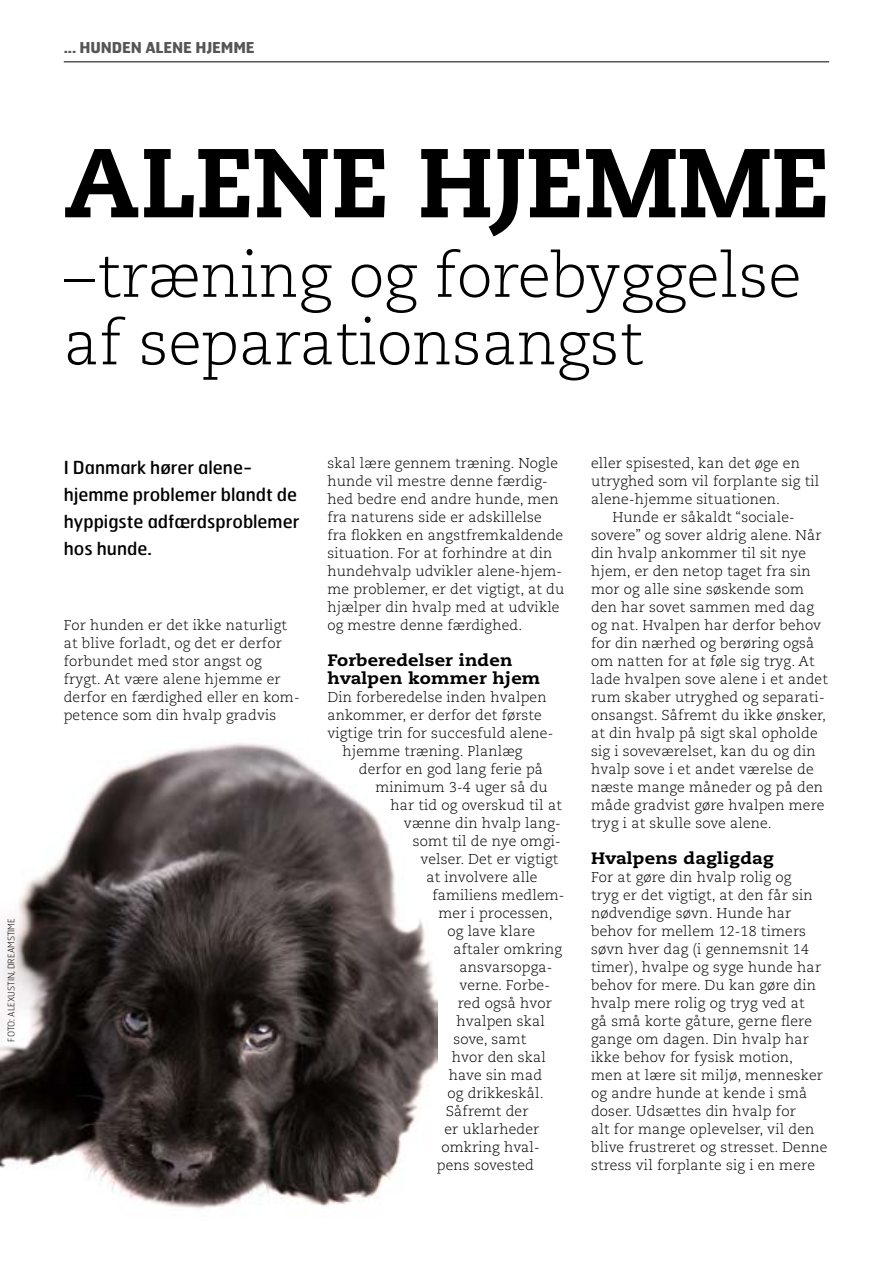
<style>
.page{position:relative;width:893px;height:1263px;background:#fff}
.page>*{position:absolute;margin:0;border:0;box-sizing:border-box;transform-origin:0 0}
.overskrift{font:800 97.5px "Caecilia";color:#000}
.overskrift-2{font:300 61.5px "Caecilia";color:#000}
.manchet{font:18px/27px "Hermes";color:#000}
.Ml_rubrik{font:800 16.5px/18px "Caecilia";letter-spacing:.01em;color:#000;scale:1.1 1}
.rubrik{font:700 15px "Hermes";letter-spacing:-.01em;color:#565656}
.BRØD_UDEN_INDRYK{font:300 14.25px/18px "Caecilia";letter-spacing:.01em;color:#000}
.brød{font:300 14.25px/18px "Caecilia";letter-spacing:.01em;color:#000}
.af{font:100 9px "Hermes";color:#000}
</style>
<div class="page">
<img style="left:0;top:743px;width:438px;height:466px">
<hr style="left:64px;top:62px;width:765px;height:1px;background:#000">
<p class="af" style="left:6px;top:1041px;width:125px;rotate:-90deg">FOTO: ALEXUSTIN, DREAMSTIME</p>
<p class="rubrik" style="left:64px;top:38px;width:192px">... HUNDEN ALENE HJEMME</p>
<p class="overskrift" style="left:64px;top:123px;width:767px">ALENE HJEMME</p>
<p class="overskrift-2" style="left:64px;top:241px;width:739px">–træning og forebyggelse</p>
<p class="overskrift-2" style="left:64px;top:308px;width:581px">af separationsangst</p>
<p class="manchet" style="left:64px;top:453px;width:237px">I Danmark hører alene&shy;hjemme problemer blandt de hyppigste adfærdsproblemer hos hunde.</p>
<p class="BRØD_UDEN_INDRYK" style="left:64px;top:616px;width:237px">For hunden er det ikke naturligt at blive forladt, og det er derfor forbundet med stor angst og frygt. At være alene hjemme er derfor en færdighed eller en kom&shy;petence som din hvalp gradvis</p>
<p class="BRØD_UDEN_INDRYK" style="left:327px;top:454px;width:238px">skal lære gennem træning. Nogle hunde vil mestre denne færdig&shy;hed bedre end andre hunde, men fra naturens side er adskillelse fra flokken en angstfremkaldende situation. For at forhindre at din hundehvalp udvikler alene-hjem&shy;me problemer, er det vigtigt, at du hjælper din hvalp med at udvikle og mestre denne færdighed.</p>
<p class="Ml_rubrik" style="left:327px;top:651px;width:195px">Forberedelser inden hvalpen kommer hjem</p>
<p class="BRØD_UDEN_INDRYK" style="left:327px;top:688px;width:221px">Din forberedelse inden hvalpen</p>
<p class="BRØD_UDEN_INDRYK" style="left:327px;top:706px;width:216px">ankommer, er derfor det første</p>
<p class="BRØD_UDEN_INDRYK" style="left:327px;top:724px;width:227px">vigtige trin for succesfuld alene-</p>
<p class="BRØD_UDEN_INDRYK" style="left:342px;top:742px;width:182px">hjemme træning. Planlæg</p>
<p class="BRØD_UDEN_INDRYK" style="left:359px;top:760px;width:186px">derfor en god lang ferie på</p>
<p class="BRØD_UDEN_INDRYK" style="left:375px;top:778px;width:174px">minimum 3-4 uger så du</p>
<p class="BRØD_UDEN_INDRYK" style="left:390px;top:796px;width:173px">har tid og overskud til at</p>
<p class="BRØD_UDEN_INDRYK" style="left:404px;top:814px;width:158px">vænne din hvalp lang-</p>
<p class="BRØD_UDEN_INDRYK" style="left:413px;top:832px;width:149px">somt til de nye omgi-</p>
<p class="BRØD_UDEN_INDRYK" style="left:420px;top:850px;width:139px">velser. Det er vigtigt</p>
<p class="BRØD_UDEN_INDRYK" style="left:426px;top:868px;width:113px">at involvere alle</p>
<p class="BRØD_UDEN_INDRYK" style="left:432px;top:886px;width:134px">familiens medlem-</p>
<p class="BRØD_UDEN_INDRYK" style="left:438px;top:904px;width:116px">mer i processen,</p>
<p class="BRØD_UDEN_INDRYK" style="left:447px;top:922px;width:89px">og lave klare</p>
<p class="BRØD_UDEN_INDRYK" style="left:453px;top:940px;width:110px">aftaler omkring</p>
<p class="BRØD_UDEN_INDRYK" style="left:459px;top:958px;width:94px">ansvarsopga-</p>
<p class="BRØD_UDEN_INDRYK" style="left:459px;top:976px;width:92px">verne. Forbe-</p>
<p class="BRØD_UDEN_INDRYK" style="left:458px;top:994px;width:95px">red også hvor</p>
<p class="BRØD_UDEN_INDRYK" style="left:456px;top:1012px;width:90px">hvalpen skal</p>
<p class="BRØD_UDEN_INDRYK" style="left:453px;top:1030px;width:74px">sove, samt</p>
<p class="BRØD_UDEN_INDRYK" style="left:452px;top:1048px;width:96px">hvor den skal</p>
<p class="BRØD_UDEN_INDRYK" style="left:449px;top:1066px;width:95px">have sin mad</p>
<p class="BRØD_UDEN_INDRYK" style="left:447px;top:1084px;width:98px">og drikkeskål.</p>
<p class="BRØD_UDEN_INDRYK" style="left:446px;top:1102px;width:84px">Såfremt der</p>
<p class="BRØD_UDEN_INDRYK" style="left:444px;top:1120px;width:96px">er uklarheder</p>
<p class="BRØD_UDEN_INDRYK" style="left:441px;top:1138px;width:100px">omkring hval-</p>
<p class="BRØD_UDEN_INDRYK" style="left:437px;top:1156px;width:98px">pens sovested</p>
<p class="BRØD_UDEN_INDRYK" style="left:591px;top:454px;width:230px">eller spisested, kan det øge en utryghed som vil forplante sig til alene-hjemme situationen.</p>
<p class="brød" style="left:591px;top:508px;width:238px;text-indent:21px">Hunde er såkaldt “sociale&shy;sovere” og sover aldrig alene. Når din hvalp ankommer til sit nye hjem, er den netop taget fra sin mor og alle sine søskende som den har sovet sammen med dag og nat. Hvalpen har derfor behov for din nærhed og berøring også om natten for at føle sig tryg. At lade hvalpen sove alene i et andet rum skaber utryghed og separati&shy;onsangst. Såfremt du ikke ønsker, at din hvalp på sigt skal opholde sig i soveværelset, kan du og din hvalp sove i et andet værelse de næste mange måneder og på den måde gradvist gøre hvalpen mere tryg i at skulle sove alene.</p>
<p class="Ml_rubrik" style="left:591px;top:849px;width:168px">Hvalpens dagligdag</p>
<p class="BRØD_UDEN_INDRYK" style="left:591px;top:868px;width:238px">For at gøre din hvalp rolig og<br>tryg er det vigtigt, at den får sin nødvendige søvn. Hunde har behov for mellem 12-18 timers søvn hver dag (i gennemsnit 14 timer), hvalpe og syge hunde har behov for mere. Du kan gøre din hvalp mere rolig og tryg ved at<br>gå små korte gåture, gerne flere gange om dagen. Din hvalp har ikke behov for fysisk motion, men at lære sit miljø, mennesker og andre hunde at kende i små doser. Udsættes din hvalp for<br>alt for mange oplevelser, vil den blive frustreret og stresset. Denne stress vil forplante sig i en mere</p>
</div>
